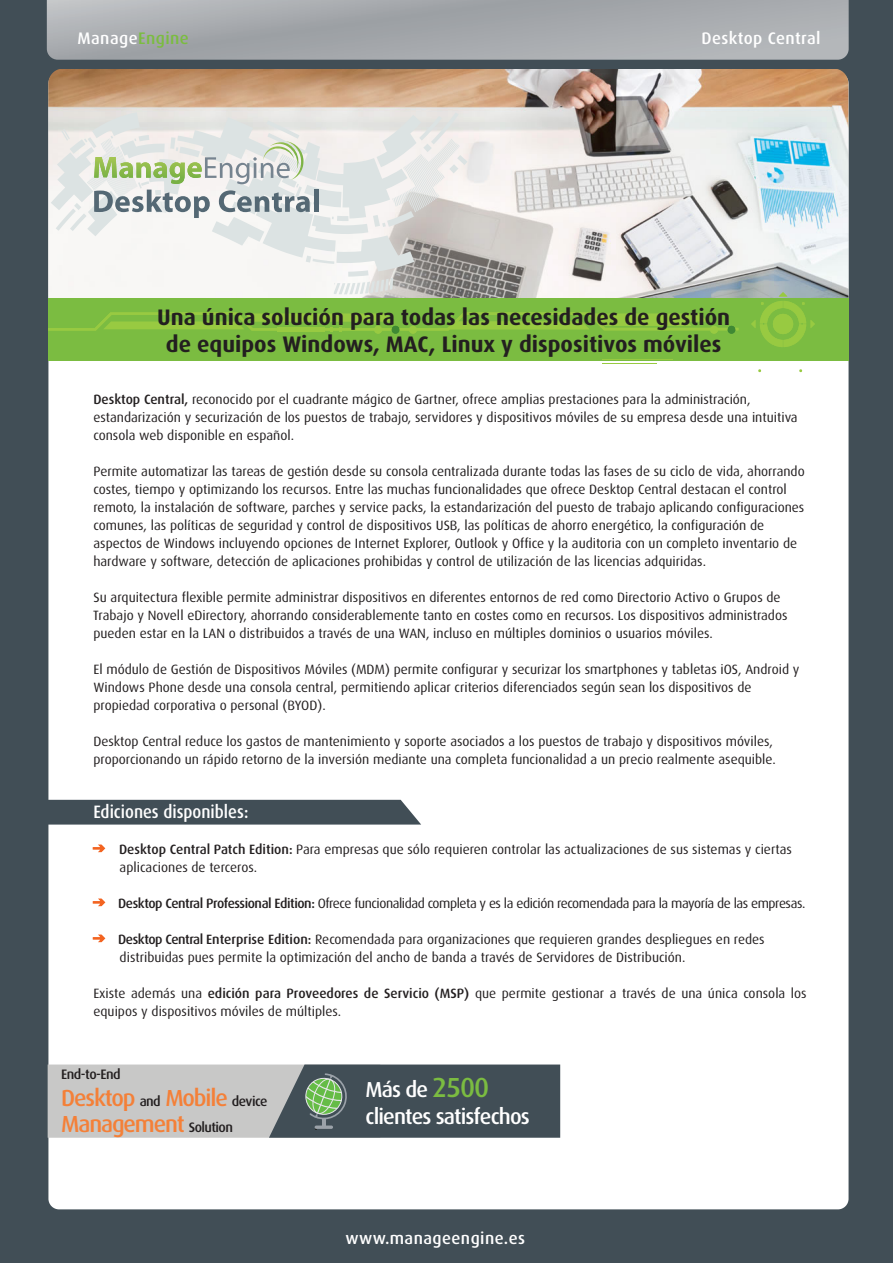
<style>
.page{position:relative;width:893px;height:1263px;background:#414e56}
.page>*{position:absolute;margin:0;border:0;box-sizing:border-box;transform-origin:0 0}
.t1{font:500 23.25px/26.2px "Dax";letter-spacing:-.05em;color:#f48038}
.t2{font:700 22.5px/27px "Dax";color:#231f20;text-align:center}
.t3{font:500 21.75px/27.6px "Dax";letter-spacing:-.04em;color:#fff}
.t4{font:500 18px "Dax";color:#fff;scale:.92 1}
.t5{font:500 16.8px "Dax";letter-spacing:.025em;color:#fff}
.t6{font:500 13.65px "Dax";letter-spacing:-.04em;color:#231f20}
.t7{font:13.5px/18px "Dax";color:#231f20}
.t8{font:13.5px "Dax";letter-spacing:-.03em;color:#231f20}
.s1{color:#7bbc41}
.s2{font-weight:500}
.s3{font-size:13.65px;color:#231f20}
.s4{font-size:27.6px;color:#7bbc41}
</style>
<div class="page">
<img style="left:47px;top:0;width:802px;height:60px">
<div style="left:48px;top:73px;width:800px;height:1136px;background:#fff;border-radius:11px"></div>
<div style="left:48px;top:800px;width:373px;height:24px;background:#414e56"></div>
<img style="left:48px;top:69px;width:800px;height:230px">
<div style="left:48px;top:299px;width:801px;height:62px;background:#7bbc41"></div>
<svg style="left:751px;top:292px;width:64px;height:55px"></svg>
<hr style="left:602px;top:363px;width:55px;height:1px;background:#98ca41">
<hr style="left:602px;top:359px;width:71px;height:1px;background:#98ca41">
<div style="left:374px;top:326px;width:8px;height:8px;background:#98ca41;border-radius:50%"></div>
<div style="left:392px;top:326px;width:7px;height:8px;background:#3f8934;border-radius:50%"></div>
<div style="left:710px;top:326px;width:8px;height:8px;background:#98ca41;border-radius:50%"></div>
<div style="left:728px;top:326px;width:7px;height:8px;background:#3f8934;border-radius:50%"></div>
<div style="left:409px;top:326px;width:8px;height:8px;background:#98ca41;border-radius:50%"></div>
<svg style="left:48px;top:312px;width:690px;height:19px"></svg>
<svg style="left:48px;top:1064px;width:512px;height:74px;background:#838b8d"></svg>
<svg style="left:51px;top:112px;width:455px;height:187px"></svg>
<hr style="left:314px;top:190px;width:4px;height:22px;background:#546874">
<svg style="left:92px;top:844px;width:14px;height:9px"></svg>
<svg style="left:92px;top:898px;width:14px;height:9px"></svg>
<svg style="left:92px;top:934px;width:14px;height:9px"></svg>
<p class="t5" style="left:77px;top:29px;width:113px">Manage<span class="s1">Engine</span></p>
<p class="t5" style="left:702px;top:29px;width:121px">Desktop Central</p>
<h2 class="t2" style="left:157px;top:304px;width:575px">Una única solución para todas las necesidades de gestión de equipos Windows, MAC, Linux y dispositivos móviles</h2>
<p class="t7" style="left:93px;top:390px;width:706px"><span class="s2">Desktop Central,</span> reconocido por el cuadrante mágico de Gartner, ofrece amplias prestaciones para la administración, estandarización y securización de los puestos de trabajo, servidores y dispositivos móviles de su empresa desde una intuitiva consola web disponible en español.</p>
<p class="t7" style="left:93px;top:462px;width:713px">Permite automatizar las tareas de gestión desde su consola centralizada durante todas las fases de su ciclo de vida, ahorrando costes, tiempo y optimizando los recursos. Entre las muchas funcionalidades que ofrece Desktop Central destacan el control remoto, la instalación de software, parches y service packs, la estandarización del puesto de trabajo aplicando configuraciones comunes, las políticas de seguridad y control de dispositivos USB, las políticas de ahorro energético, la configuración de aspectos de Windows incluyendo opciones de Internet Explorer, Outlook y Office y la auditoria con un completo inventario de hardware y software, detección de aplicaciones prohibidas y control de utilización de las licencias adquiridas.</p>
<p class="t7" style="left:93px;top:588px;width:696px">Su arquitectura flexible permite administrar dispositivos en diferentes entornos de red como Directorio Activo o Grupos de<br>Trabajo y Novell eDirectory, ahorrando considerablemente tanto en costes como en recursos. Los dispositivos administrados pueden estar en la LAN o distribuidos a través de una WAN, incluso en múltiples dominios o usuarios móviles.</p>
<p class="t7" style="left:93px;top:660px;width:708px">El módulo de Gestión de Dispositivos Móviles (MDM) permite configurar y securizar los smartphones y tabletas iOS, Android y<br>Windows Phone desde una consola central, permitiendo aplicar criterios diferenciados según sean los dispositivos de propiedad corporativa o personal (BYOD).</p>
<p class="t7" style="left:93px;top:732px;width:684px">Desktop Central reduce los gastos de mantenimiento y soporte asociados a los puestos de trabajo y dispositivos móviles, proporcionando un rápido retorno de la inversión mediante una completa funcionalidad a un precio realmente asequible.</p>
<h3 class="t4" style="left:93px;top:801px;width:170px">Ediciones disponibles:</h3>
<p class="t7" style="left:119px;top:840px;width:674px"><span class="s2">Desktop Central Patch Edition:</span> Para empresas que sólo requieren controlar las actualizaciones de sus sistemas y ciertas aplicaciones de terceros.</p>
<p class="t8" style="left:118px;top:896px;width:689px"><span class="s2">Desktop Central Professional Edition:</span> Ofrece funcionalidad completa y es la edición recomendada para la mayoría de las empresas.</p>
<p class="t7" style="left:118px;top:930px;width:648px"><span class="s2">Desktop Central Enterprise Edition:</span> Recomendada para organizaciones que requieren grandes despliegues en redes distribuidas pues permite la optimización del ancho de banda a través de Servidores de Distribución.</p>
<p class="t7" style="left:93px;top:984px;width:715px">Existe además una <span class="s2">edición para Proveedores de Servicio (MSP)</span> que permite gestionar a través de una única consola los equipos y dispositivos móviles de múltiples.</p>
<p class="t6" style="left:61px;top:1067px;width:61px">End-to-End</p>
<h1 class="t1" style="left:61px;top:1084px;width:208px">Desktop <span class="s3">and</span> Mobile <span class="s3">device<br></span>Management <span class="s3">Solution</span></h1>
<h3 class="t3" style="left:366px;top:1075px;width:166px">Más de <span class="s4">2500 </span>clientes satisfechos</h3>
<p class="t5" style="left:345px;top:1229px;width:181px">www.manageengine.es</p>
</div>
